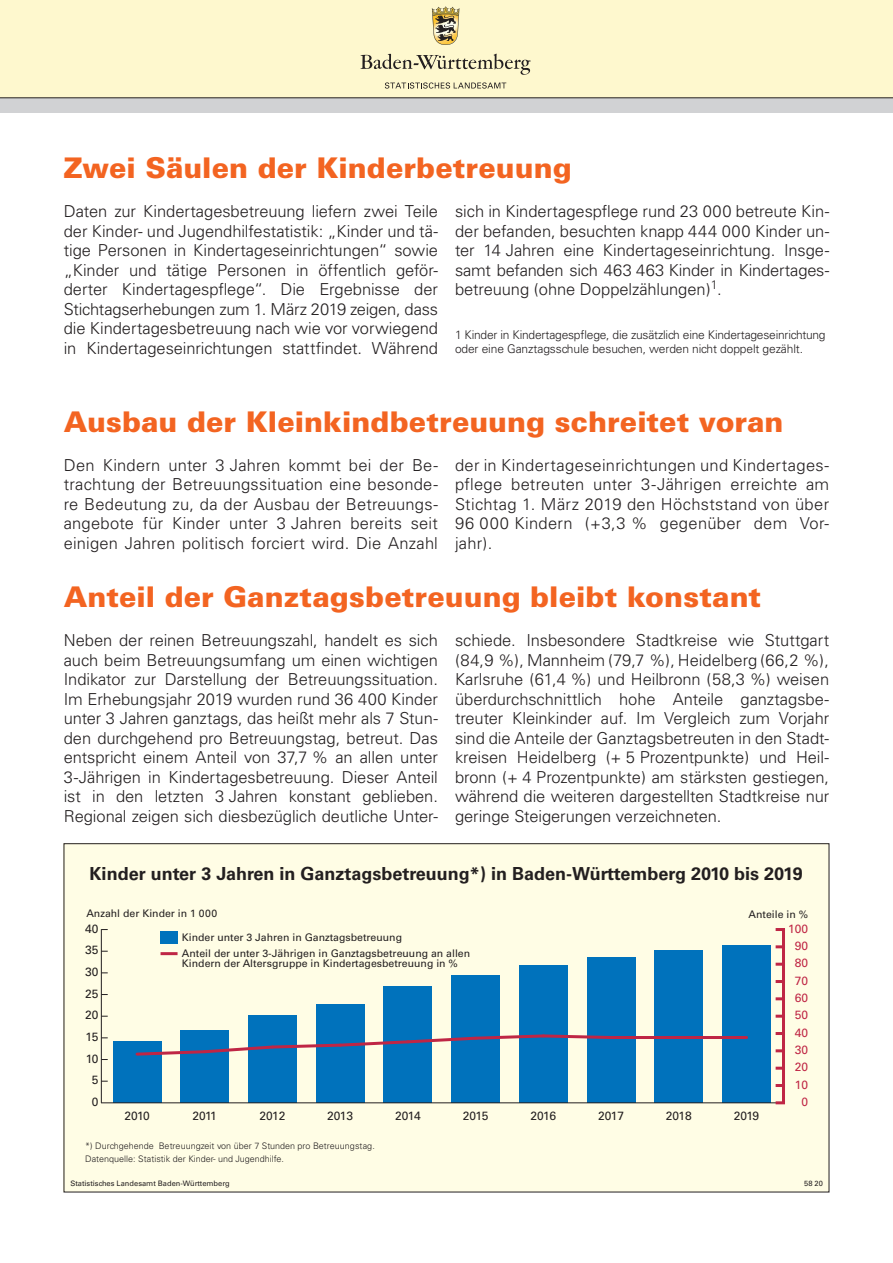
<style>
.page{position:relative;width:893px;height:1263px;background:#fff}
.page>*{position:absolute;margin:0;border:0;box-sizing:border-box;transform-origin:0 0}
.t1{font:900 28.5px "Univers";color:#f36421}
.t2{font:700 18px "Univers";color:#231f20}
.t3{font:300 16.5px/19.5px "Univers";color:#231f20;text-align:justify}
.t4{font:300 12px/14.4px "Univers";letter-spacing:-.015em;color:#231f20}
.t5{font:12px "Univers";letter-spacing:-.015em;color:#231f20}
.t6{font:12px "Univers";color:#bf2645}
.t7{font:10.5px/10.5px "Univers";color:#231f20}
.t8{font:300 9px/13.5px "Univers";color:#231f20}
.t9{font:7.5px "Univers";color:#231f20}
</style>
<div class="page">
<div style="left:0;top:98px;width:893px;height:15px;background:#d1d2d4"></div>
<div style="left:0;top:0;width:893px;height:98px;background:#fef8ce"></div>
<svg style="left:361px;top:54px;width:170px;height:21px"></svg>
<svg style="left:432px;top:6px;width:27px;height:39px"></svg>
<svg style="left:385px;top:82px;width:121px;height:7px"></svg>
<hr style="left:0;top:98px;width:893px;height:1px;background:#231f20">
<div style="left:64px;top:844px;width:765px;height:348px;background:#fffde5"></div>
<div style="left:113px;top:1041px;width:48px;height:62px;background:#0072bc"></div>
<div style="left:180px;top:1030px;width:49px;height:73px;background:#0072bc"></div>
<div style="left:248px;top:1015px;width:49px;height:88px;background:#0072bc"></div>
<div style="left:316px;top:1005px;width:49px;height:98px;background:#0072bc"></div>
<div style="left:384px;top:986px;width:48px;height:117px;background:#0072bc"></div>
<div style="left:451px;top:976px;width:49px;height:127px;background:#0072bc"></div>
<div style="left:519px;top:965px;width:49px;height:138px;background:#0072bc"></div>
<div style="left:587px;top:957px;width:48px;height:146px;background:#0072bc"></div>
<div style="left:654px;top:950px;width:49px;height:153px;background:#0072bc"></div>
<div style="left:722px;top:945px;width:49px;height:158px;background:#0072bc"></div>
<svg style="left:135px;top:1033px;width:476px;height:24px"></svg>
<hr style="left:611px;top:1036px;width:68px;height:3px;background:#bf2645">
<hr style="left:679px;top:1036px;width:68px;height:3px;background:#bf2645">
<hr style="left:101px;top:1102px;width:683px;height:1px;background:#231f20">
<svg style="left:777px;top:1101px;width:6px;height:3px"></svg>
<svg style="left:777px;top:1084px;width:5px;height:3px"></svg>
<svg style="left:777px;top:1067px;width:5px;height:3px"></svg>
<svg style="left:777px;top:1049px;width:5px;height:3px"></svg>
<svg style="left:777px;top:1032px;width:5px;height:3px"></svg>
<svg style="left:777px;top:1015px;width:5px;height:3px"></svg>
<svg style="left:777px;top:997px;width:5px;height:3px"></svg>
<svg style="left:777px;top:980px;width:5px;height:3px"></svg>
<svg style="left:777px;top:963px;width:5px;height:3px"></svg>
<svg style="left:777px;top:945px;width:5px;height:3px"></svg>
<svg style="left:777px;top:928px;width:5px;height:3px"></svg>
<hr style="left:782px;top:928px;width:3px;height:175px;background:#bf2645">
<hr style="left:101px;top:929px;width:1px;height:174px;background:#231f20">
<hr style="left:161px;top:952px;width:17px;height:3px;background:#bf2645">
<div style="left:160px;top:931px;width:17px;height:12px;background:#0072bc"></div>
<h1 class="t1" style="left:64px;top:150px;width:509px">Zwei Säulen der Kinderbetreuung</h1>
<p class="t3" style="left:64px;top:201px;width:376px">Daten zur Kindertagesbetreuung liefern zwei Teile der Kinder- und Jugendhilfestatistik: „Kinder und tä&shy;tige Personen in Kindertageseinrichtungen“ sowie „Kinder und tätige Personen in öffentlich geför&shy;derter Kindertagespflege“. Die Ergebnisse der Stichtagserhebungen zum 1. März 2019 zeigen, dass die Kindertagesbetreuung nach wie vor vorwiegend in Kindertageseinrichtungen stattfindet. Während</p>
<p class="t3" style="left:455px;top:201px;width:376px">sich in Kindertagespflege rund 23 000 betreute Kin&shy;der befanden, besuchten knapp 444 000 Kinder un&shy;ter 14 Jahren eine Kindertageseinrichtung. Insge&shy;samt befanden sich 463 463 Kinder in Kindertages&shy;betreuung (ohne Doppelzählungen)<sup>1</sup>.</p>
<p class="t4" style="left:455px;top:328px;width:372px">1 Kinder in Kindertagespflege, die zusätzlich eine Kindertageseinrichtung oder eine Ganztagsschule besuchen, werden nicht doppelt gezählt.</p>
<h1 class="t1" style="left:64px;top:403px;width:721px">Ausbau der Kleinkindbetreuung schreitet voran</h1>
<p class="t3" style="left:64px;top:455px;width:376px">Den Kindern unter 3 Jahren kommt bei der Be&shy;trachtung der Betreuungssituation eine besonde&shy;re Bedeutung zu, da der Ausbau der Betreuungs&shy;angebote für Kinder unter 3 Jahren bereits seit einigen Jahren politisch forciert wird. Die Anzahl</p>
<p class="t3" style="left:455px;top:455px;width:376px">der in Kindertageseinrichtungen und Kindertages&shy;pflege betreuten unter 3-Jährigen erreichte am Stichtag 1. März 2019 den Höchststand von über 96 000 Kindern (+3,3 % gegenüber dem Vor&shy;jahr).</p>
<h1 class="t1" style="left:64px;top:579px;width:699px">Anteil der Ganztagsbetreuung bleibt konstant</h1>
<p class="t3" style="left:64px;top:630px;width:376px">Neben der reinen Betreuungszahl, handelt es sich auch beim Betreuungsumfang um einen wichtigen Indikator zur Darstellung der Betreuungssituation.<br>Im Erhebungsjahr 2019 wurden rund 36 400 Kinder unter 3 Jahren ganztags, das heißt mehr als 7 Stun&shy;den durchgehend pro Betreuungstag, betreut. Das entspricht einem Anteil von 37,7 % an allen unter 3-Jährigen in Kindertagesbetreuung. Dieser Anteil ist in den letzten 3 Jahren konstant geblieben.<br>Regional zeigen sich diesbezüglich deutliche Unter-</p>
<p class="t3" style="left:455px;top:631px;width:376px">schiede. Insbesondere Stadtkreise wie Stuttgart (84,9 %), Mannheim (79,7 %), Heidelberg (66,2 %), Karlsruhe (61,4 %) und Heilbronn (58,3 %) weisen überdurchschnittlich hohe Anteile ganztagsbe&shy;treuter Kleinkinder auf. Im Vergleich zum Vorjahr sind die Anteile der Ganztagsbetreuten in den Stadt&shy;kreisen Heidelberg (+ 5 Prozentpunkte) und Heil&shy;bronn (+ 4 Prozentpunkte) am stärksten gestiegen, während die weiteren dargestellten Stadtkreise nur geringe Steigerungen verzeichneten.</p>
<p class="t2" style="left:90px;top:863px;width:715px">Kinder unter 3 Jahren in Ganztagsbetreuung*) in Baden-Württemberg 2010 bis 2019</p>
<p class="t7" style="left:86px;top:908px;width:132px">Anzahl der Kinder in 1 000</p>
<p class="t7" style="left:182px;top:948px;width:290px">Anteil der unter 3-Jährigen in Ganztagsbetreuung an allen<br>Kindern der Altersgruppe in Kindertagesbetreuung in %</p>
<p class="t5" style="left:85px;top:921px;width:15px">40</p>
<p class="t7" style="left:182px;top:932px;width:222px">Kinder unter 3 Jahren in Ganztagsbetreuung</p>
<p class="t5" style="left:85px;top:943px;width:15px">35</p>
<p class="t5" style="left:85px;top:964px;width:15px">30</p>
<p class="t7" style="left:749px;top:909px;width:61px">Anteile in %</p>
<p class="t6" style="left:788px;top:921px;width:22px">100</p>
<p class="t6" style="left:795px;top:938px;width:15px">90</p>
<p class="t6" style="left:795px;top:956px;width:15px">80</p>
<p class="t6" style="left:795px;top:973px;width:15px">70</p>
<p class="t5" style="left:85px;top:986px;width:15px">25</p>
<p class="t6" style="left:795px;top:990px;width:15px">60</p>
<p class="t5" style="left:85px;top:1008px;width:15px">20</p>
<p class="t6" style="left:795px;top:1008px;width:15px">50</p>
<p class="t5" style="left:85px;top:1029px;width:15px">15</p>
<p class="t6" style="left:795px;top:1025px;width:15px">40</p>
<p class="t5" style="left:86px;top:1051px;width:14px">10</p>
<p class="t6" style="left:795px;top:1042px;width:15px">30</p>
<p class="t6" style="left:795px;top:1060px;width:15px">20</p>
<p class="t5" style="left:92px;top:1073px;width:8px">5</p>
<p class="t6" style="left:795px;top:1077px;width:15px">10</p>
<p class="t5" style="left:92px;top:1094px;width:8px">0</p>
<p class="t6" style="left:801px;top:1094px;width:8px">0</p>
<p class="t5" style="left:124px;top:1109px;width:27px">2010</p>
<p class="t5" style="left:193px;top:1109px;width:26px">2011</p>
<p class="t5" style="left:260px;top:1109px;width:27px">2012</p>
<p class="t5" style="left:327px;top:1109px;width:27px">2013</p>
<p class="t5" style="left:395px;top:1109px;width:27px">2014</p>
<p class="t5" style="left:463px;top:1109px;width:27px">2015</p>
<p class="t5" style="left:530px;top:1109px;width:27px">2016</p>
<p class="t5" style="left:598px;top:1109px;width:27px">2017</p>
<p class="t5" style="left:666px;top:1109px;width:27px">2018</p>
<p class="t5" style="left:734px;top:1109px;width:27px">2019</p>
<p class="t8" style="left:85px;top:1139px;width:291px">*) Durchgehende Betreuungzeit von über 7 Stunden pro Betreuungstag.<br>Datenquelle: Statistik der Kinder- und Jugendhilfe.</p>
<p class="t9" style="left:70px;top:1179px;width:161px">Statistisches Landesamt Baden-Württemberg</p>
<p class="t9" style="left:804px;top:1179px;width:20px">58 20</p>
</div>
